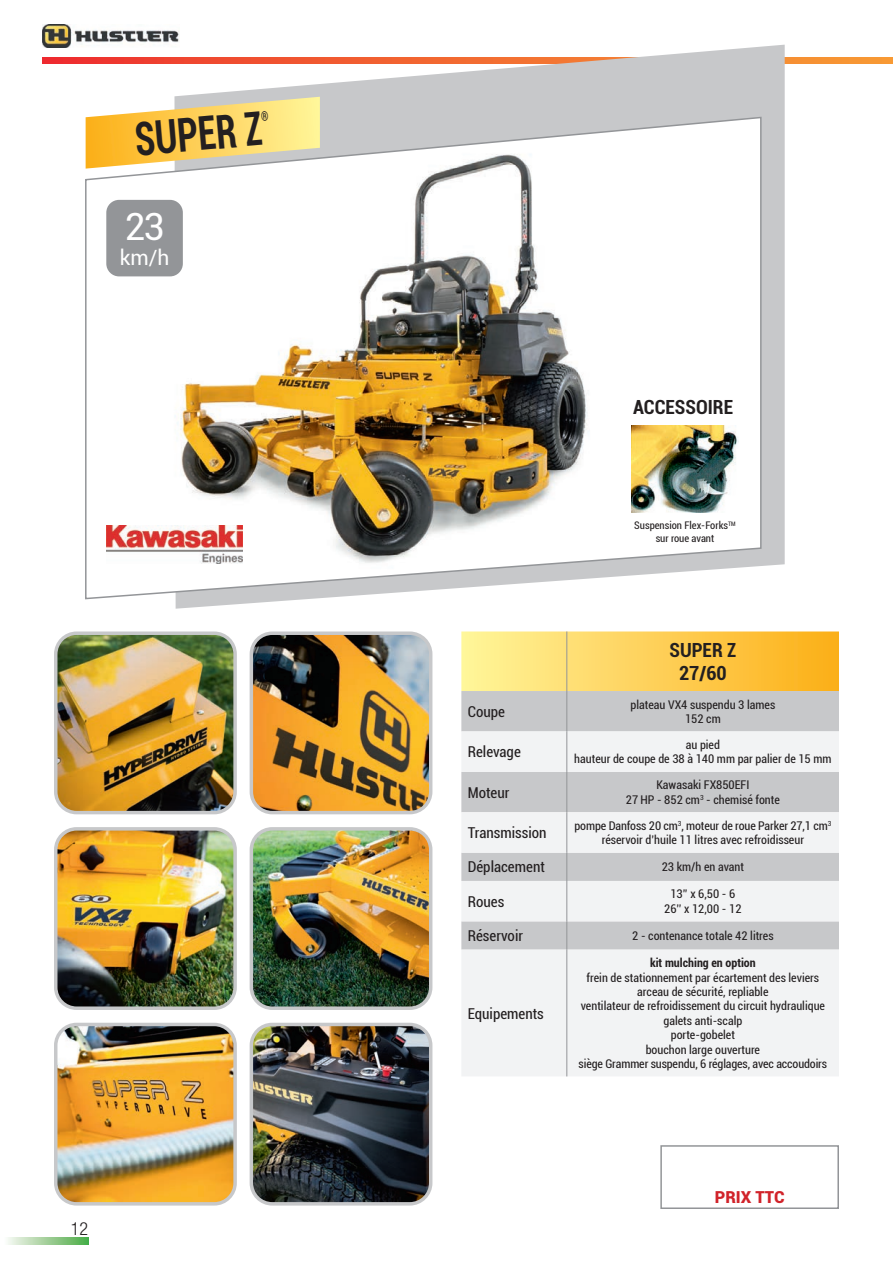
<style>
.page{position:relative;width:893px;height:1263px;background:#fff}
.page>*{position:absolute;margin:0;border:0;box-sizing:border-box;transform-origin:0 0}
.t1{font:700 condensed 46.5px "Roboto";color:#231f20;scale:.8 1}
.t2{font:37.5px "Roboto";color:#fff}
.t3{font:21px "Roboto";color:#fff}
.t4{font:700 condensed 19.5px/23.4px "Roboto";color:#231f20;text-align:center}
.t5{font:300 condensed 18px "Helvetica Neue";color:#231f20}
.t6{font:900 16.5px "Roboto";color:#d1232a}
.t7{font:condensed 15px "Roboto";color:#231f20}
.t8{font:condensed 12px "Roboto";color:#231f20}
.t9{font:700 condensed 12px "Roboto";color:#231f20}
.t10{font:condensed 10.5px/12.6px "Roboto";color:#231f20;text-align:center}
</style>
<div class="page">
<svg style="left:8px;top:1238px;width:80px;height:6px"></svg>
<svg style="left:43px;top:57px;width:850px;height:7px;background:#f16031"></svg>
<img style="left:43px;top:24px;width:136px;height:24px">
<svg style="left:174px;top:45px;width:611px;height:564px;fill:#c7c8ca"></svg>
<svg style="left:85px;top:116px;width:677px;height:484px"></svg>
<img style="left:58px;top:635px;width:175px;height:175px">
<div style="left:54px;top:631px;width:183px;height:183px;border:3px solid #c7c8ca;border-radius:21px"></div>
<img style="left:254px;top:635px;width:177px;height:175px">
<div style="left:250px;top:631px;width:182px;height:183px;border:3px solid #c7c8ca;border-radius:21px"></div>
<img style="left:58px;top:831px;width:175px;height:175px">
<div style="left:54px;top:827px;width:183px;height:183px;border:3px solid #c7c8ca;border-radius:21px"></div>
<img style="left:254px;top:831px;width:174px;height:175px">
<div style="left:250px;top:827px;width:182px;height:183px;border:3px solid #c7c8ca;border-radius:21px"></div>
<img style="left:58px;top:1027px;width:175px;height:174px">
<div style="left:54px;top:1023px;width:183px;height:182px;border:3px solid #c7c8ca;border-radius:21px"></div>
<img style="left:251px;top:1027px;width:180px;height:177px">
<div style="left:250px;top:1023px;width:182px;height:182px;border:3px solid #c7c8ca;border-radius:21px"></div>
<img style="left:106px;top:526px;width:136px;height:37px">
<svg style="left:461px;top:631px;width:378px;height:60px;background:#fdd25b"></svg>
<div style="left:461px;top:691px;width:378px;height:40px;background:#c7c8ca"></div>
<svg style="left:461px;top:731px;width:378px;height:345px;fill:#f2f3f4"></svg>
<hr style="left:566px;top:631px;width:1px;height:60px;background:#939598">
<hr style="left:566px;top:691px;width:1px;height:40px;background:#939598">
<hr style="left:566px;top:731px;width:1px;height:41px;background:#939598">
<hr style="left:566px;top:772px;width:1px;height:40px;background:#939598">
<hr style="left:566px;top:812px;width:1px;height:41px;background:#939598">
<svg style="left:566px;top:853px;width:1px;height:28px"></svg>
<hr style="left:566px;top:881px;width:1px;height:40px;background:#939598">
<svg style="left:566px;top:921px;width:1px;height:28px"></svg>
<hr style="left:566px;top:949px;width:1px;height:127px;background:#939598">
<div style="left:106px;top:200px;width:77px;height:76px;background:#939598;border-radius:13px"></div>
<img style="left:632px;top:425px;width:106px;height:87px">
<div style="left:660px;top:1145px;width:179px;height:64px;border:2px solid #939598"></div>
<svg style="left:86px;top:97px;width:234px;height:72px;background:#f5d680"></svg>
<p class="t1" style="left:132px;top:107px;width:161px;rotate:-5deg">SUPER Z</p>
<p class="t2" style="left:124px;top:200px;width:42px">23</p>
<p class="t3" style="left:120px;top:243px;width:51px">km/h</p>
<h3 class="t5" style="left:71px;top:1218px;width:19px">12</h3>
<p class="t4" style="left:633px;top:394px;width:101px">ACCESSOIRE</p>
<p class="t10" style="left:634px;top:519px;width:103px">Suspension Flex-Forks<sup>TM </sup>sur roue avant</p>
<p class="t7" style="left:468px;top:701px;width:39px">Coupe</p>
<p class="t7" style="left:468px;top:741px;width:55px">Relevage</p>
<p class="t7" style="left:468px;top:782px;width:43px">Moteur</p>
<p class="t7" style="left:468px;top:822px;width:80px">Transmission</p>
<p class="t4" style="left:669px;top:637px;width:68px">SUPER Z<br>27/60</p>
<p class="t8" style="left:630px;top:696px;width:146px">plateau VX4 suspendu 3 lames</p>
<p class="t8" style="left:685px;top:710px;width:37px">152 cm</p>
<p class="t8" style="left:686px;top:736px;width:36px">au pied</p>
<p class="t8" style="left:574px;top:751px;width:259px">hauteur de coupe de 38 à 140 mm par palier de 15 mm</p>
<p class="t8" style="left:656px;top:777px;width:95px">Kawasaki FX850EFI</p>
<p class="t8" style="left:626px;top:791px;width:156px">27 HP - 852 cm<sup>3</sup> - chemisé fonte</p>
<p class="t8" style="left:574px;top:817px;width:258px">pompe Danfoss 20 cm<sup>3</sup>, moteur de roue Parker 27,1 cm<sup>3</sup></p>
<p class="t8" style="left:602px;top:831px;width:204px">réservoir d’huile 11 litres avec refroidisseur</p>
<p class="t7" style="left:468px;top:857px;width:79px">Déplacement</p>
<p class="t8" style="left:662px;top:859px;width:84px">23 km/h en avant</p>
<p class="t7" style="left:468px;top:891px;width:38px">Roues</p>
<p class="t8" style="left:670px;top:886px;width:66px">13’’ x 6,50 - 6</p>
<p class="t8" style="left:664px;top:900px;width:79px">26’’ x 12,00 - 12</p>
<p class="t7" style="left:468px;top:925px;width:57px">Réservoir</p>
<p class="t8" style="left:632px;top:927px;width:143px">2 - contenance totale 42 litres</p>
<p class="t7" style="left:468px;top:1003px;width:78px">Equipements</p>
<p class="t9" style="left:650px;top:954px;width:107px">kit mulching en option</p>
<p class="t8" style="left:587px;top:969px;width:234px">frein de stationnement par écartement des leviers</p>
<p class="t8" style="left:637px;top:983px;width:133px">arceau de sécurité, repliable</p>
<p class="t8" style="left:581px;top:998px;width:246px">ventilateur de refroidissement du circuit hydraulique</p>
<p class="t8" style="left:663px;top:1012px;width:80px">galets anti-scalp</p>
<p class="t8" style="left:671px;top:1026px;width:66px">porte-gobelet</p>
<p class="t8" style="left:646px;top:1041px;width:116px">bouchon large ouverture</p>
<p class="t8" style="left:579px;top:1055px;width:250px">siège Grammer suspendu, 6 réglages, avec accoudoirs</p>
<p class="t6" style="left:715px;top:1186px;width:71px">PRIX TTC</p>
</div>
